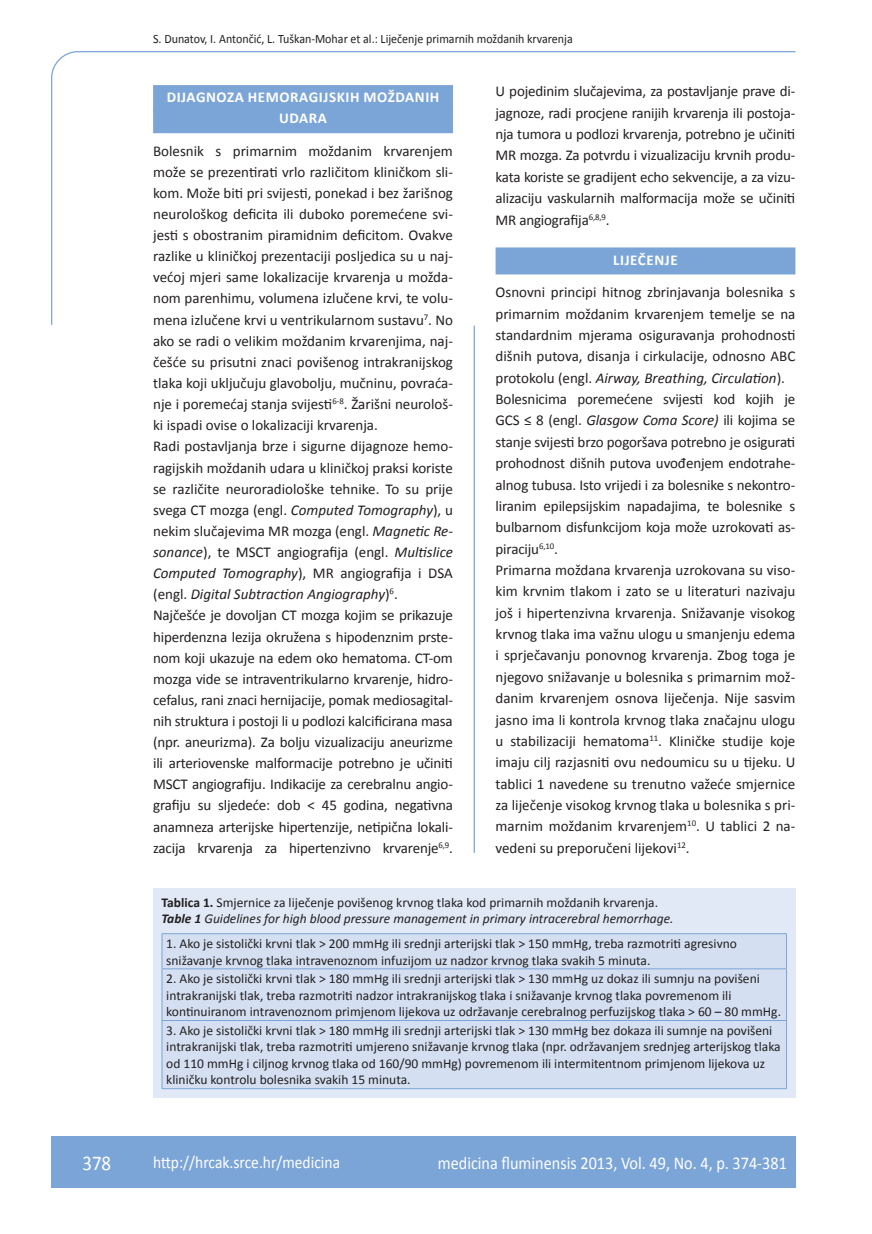
<style>
.page{position:relative;width:872px;height:1234px;background:#fff}
.page>*{position:absolute;margin:0;border:0;box-sizing:border-box;transform-origin:0 0}
.t1{font:21px "Calibri";color:#fff;scale:.9 1}
.t2{font:18px "Calibri";color:#fff;scale:.9 1}
.t3{font:17.25px "Calibri";color:#fff;scale:.9 1}
.t4{font:15px/21.1px "Calibri";color:#231f20}
.t5{font:700 15px/21.1px "Calibri";letter-spacing:.04em;color:#fff;text-align:center}
.t6{font:13.5px/16.5px "Calibri";color:#231f20}
.t7{font:italic 13.5px/16.5px "Calibri";color:#231f20}
.t8{font:12.75px "Calibri";color:#231f20;scale:.94 1}
.s1{font-style:italic}
.s2{font-weight:700;font-style:normal}
.s3{font-style:normal}
.s4{font-weight:700}
</style>
<div class="page">
<svg style="left:51px;top:51px;width:745px;height:274px"></svg>
<hr style="left:473px;top:325px;width:2px;height:527px;background:#7ca5d7">
<div style="left:51px;top:1135px;width:744px;height:51px;background:#7ca5d7"></div>
<div style="left:153px;top:85px;width:300px;height:27px;background:#7ca5d7"></div>
<div style="left:153px;top:106px;width:300px;height:27px;background:#7ca5d7"></div>
<div style="left:495px;top:247px;width:300px;height:27px;background:#7ca5d7"></div>
<div style="left:153px;top:887px;width:642px;height:210px;background:#e1e9f6"></div>
<div style="left:163px;top:934px;width:623px;height:154px;background:#d4dff1"></div>
<hr style="left:162px;top:933px;width:625px;height:1px;background:#7ca5d7">
<hr style="left:162px;top:933px;width:1px;height:35px;background:#7ca5d7">
<hr style="left:786px;top:933px;width:1px;height:35px;background:#7ca5d7">
<hr style="left:162px;top:968px;width:625px;height:1px;background:#7ca5d7">
<hr style="left:162px;top:969px;width:1px;height:50px;background:#7ca5d7">
<hr style="left:786px;top:969px;width:1px;height:50px;background:#7ca5d7">
<hr style="left:162px;top:1019px;width:625px;height:1px;background:#7ca5d7">
<hr style="left:162px;top:1020px;width:1px;height:68px;background:#7ca5d7">
<hr style="left:786px;top:1020px;width:1px;height:68px;background:#7ca5d7">
<hr style="left:162px;top:1088px;width:625px;height:1px;background:#7ca5d7">
<p class="t8" style="left:153px;top:30px;width:448px">S. Dunatov, I. Antončić, L. Tuškan-Mohar et al.: Liječenje primarnih moždanih krvarenja</p>
<p class="t5" style="left:167px;top:86px;width:274px">DIJAGNOZA HEMORAGIJSKIH MOŽDANIH<br>UDARA</p>
<p class="t4" style="left:153px;top:139px;width:301px">Bolesnik s primarnim moždanim krvarenjem može se prezentirati vrlo različitom kliničkom sli&shy;kom. Može biti pri svijesti, ponekad i bez žarišnog neurološkog deficita ili duboko poremećene svi&shy;jesti s obostranim piramidnim deficitom. Ovakve razlike u kliničkoj prezentaciji posljedica su u naj&shy;većoj mjeri same lokalizacije krvarenja u možda&shy;nom parenhimu, volumena izlučene krvi, te volu&shy;mena izlučene krvi u ventrikularnom sustavu<sup>7</sup>. No ako se radi o velikim moždanim krvarenjima, naj&shy;češće su prisutni znaci povišenog intrakranijskog tlaka koji uključuju glavobolju, mučninu, povraća&shy;nje i poremećaj stanja svijesti<sup>6-8</sup>. Žarišni neurološ&shy;ki ispadi ovise o lokalizaciji krvarenja.<br>Radi postavljanja brze i sigurne dijagnoze hemo&shy;ragijskih moždanih udara u kliničkoj praksi koriste se različite neuroradiološke tehnike. To su prije svega CT mozga (engl. <span class="s1">Computed Tomography</span>), u nekim slučajevima MR mozga (engl. <span class="s1">Magnetic Re&shy;sonance</span>), te MSCT angiografija (engl. <span class="s1">Multislice Computed Tomography</span>), MR angiografija i DSA (engl. <span class="s1">Digital Subtraction Angiography</span>)<sup>6</sup>.<br>Najčešće je dovoljan CT mozga kojim se prikazuje hiperdenzna lezija okružena s hipodenznim prste&shy;nom koji ukazuje na edem oko hematoma. CT-om mozga vide se intraventrikularno krvarenje, hidro&shy;cefalus, rani znaci hernijacije, pomak mediosagital&shy;nih struktura i postoji li u podlozi kalcificirana masa (npr. aneurizma). Za bolju vizualizaciju aneurizme ili arteriovenske malformacije potrebno je učiniti MSCT angiografiju. Indikacije za cerebralnu angio&shy;grafiju su sljedeće: dob &lt; 45 godina, negativna anamneza arterijske hipertenzije, netipična lokali&shy;zacija krvarenja za hipertenzivno krvarenje<sup>6,9</sup>.</p>
<p class="t4" style="left:495px;top:80px;width:301px;text-align:justify">U pojedinim slučajevima, za postavljanje prave di&shy;jagnoze, radi procjene ranijih krvarenja ili postoja&shy;nja tumora u podlozi krvarenja, potrebno je učiniti MR mozga. Za potvrdu i vizualizaciju krvnih produ&shy;kata koriste se gradijent echo sekvencije, a za vizu&shy;alizaciju vaskularnih malformacija može se učiniti MR angiografija<sup>6,8,9</sup>.</p>
<p class="t5" style="left:613px;top:248px;width:66px">LIJEČENJE</p>
<p class="t4" style="left:495px;top:281px;width:301px">Osnovni principi hitnog zbrinjavanja bolesnika s primarnim moždanim krvarenjem temelje se na standardnim mjerama osiguravanja prohodnosti dišnih putova, disanja i cirkulacije, odnosno ABC protokolu (engl. <span class="s1">Airway, Breathing, Circulation</span>).<br>Bolesnicima poremećene svijesti kod kojih je GCS ≤ 8 (engl. <span class="s1">Glasgow Coma Score)</span> ili kojima se stanje svijesti brzo pogoršava potrebno je osigurati prohodnost dišnih putova uvođenjem endotrahe&shy;alnog tubusa. Isto vrijedi i za bolesnike s nekontro&shy;liranim epilepsijskim napadajima, te bolesnike s bulbarnom disfunkcijom koja može uzrokovati as&shy;piraciju<sup>6,10</sup>.<br>Primarna moždana krvarenja uzrokovana su viso&shy;kim krvnim tlakom i zato se u literaturi nazivaju još i hipertenzivna krvarenja. Snižavanje visokog krvnog tlaka ima važnu ulogu u smanjenju edema i sprječavanju ponovnog krvarenja. Zbog toga je njegovo snižavanje u bolesnika s primarnim mož&shy;danim krvarenjem osnova liječenja. Nije sasvim jasno ima li kontrola krvnog tlaka značajnu ulogu u stabilizaciji hematoma<sup>11</sup>. Kliničke studije koje imaju cilj razjasniti ovu nedoumicu su u tijeku. U tablici 1 navedene su trenutno važeće smjernice za liječenje visokog krvnog tlaka u bolesnika s pri&shy;marnim moždanim krvarenjem<sup>10</sup>. U tablici 2 na&shy;vedeni su preporučeni lijekovi<sup>12</sup>.</p>
<p class="t7" style="left:162px;top:893px;width:513px"><span class="s2">Tablica 1.</span> <span class="s3">Smjernice za liječenje povišenog krvnog tlaka kod primarnih moždanih krvarenja.<br></span><span class="s4">Table 1</span> Guidelines for high blood pressure management in primary intracerebral hemorrhage.</p>
<p class="t6" style="left:166px;top:934px;width:572px">1. Ako je sistolički krvni tlak &gt; 200 mmHg ili srednji arterijski tlak &gt; 150 mmHg, treba razmotriti agresivno snižavanje krvnog tlaka intravenoznom infuzijom uz nadzor krvnog tlaka svakih 5 minuta.</p>
<p class="t6" style="left:166px;top:969px;width:616px">2. Ako je sistolički krvni tlak &gt; 180 mmHg ili srednji arterijski tlak &gt; 130 mmHg uz dokaz ili sumnju na povišeni intrakranijski tlak, treba razmotriti nadzor intrakranijskog tlaka i snižavanje krvnog tlaka povremenom ili kontinuiranom intravenoznom primjenom lijekova uz održavanje cerebralnog perfuzijskog tlaka &gt; 60 – 80 mmHg.</p>
<p class="t6" style="left:166px;top:1021px;width:616px">3. Ako je sistolički krvni tlak &gt; 180 mmHg ili srednji arterijski tlak &gt; 130 mmHg bez dokaza ili sumnje na povišeni intrakranijski tlak, treba razmotriti umjereno snižavanje krvnog tlaka (npr. održavanjem srednjeg arterijskog tlaka od 110 mmHg i ciljnog krvnog tlaka od 160/90 mmHg) povremenom ili intermitentnom primjenom lijekova uz kliničku kontrolu bolesnika svakih 15 minuta.</p>
<h1 class="t1" style="left:82px;top:1149px;width:33px">378</h1>
<p class="t3" style="left:153px;top:1150px;width:209px">http://hrcak.srce.hr/medicina</p>
<p class="t2" style="left:438px;top:1151px;width:389px">medicina fluminensis 2013, Vol. 49, No. 4, p. 374-381</p>
</div>
